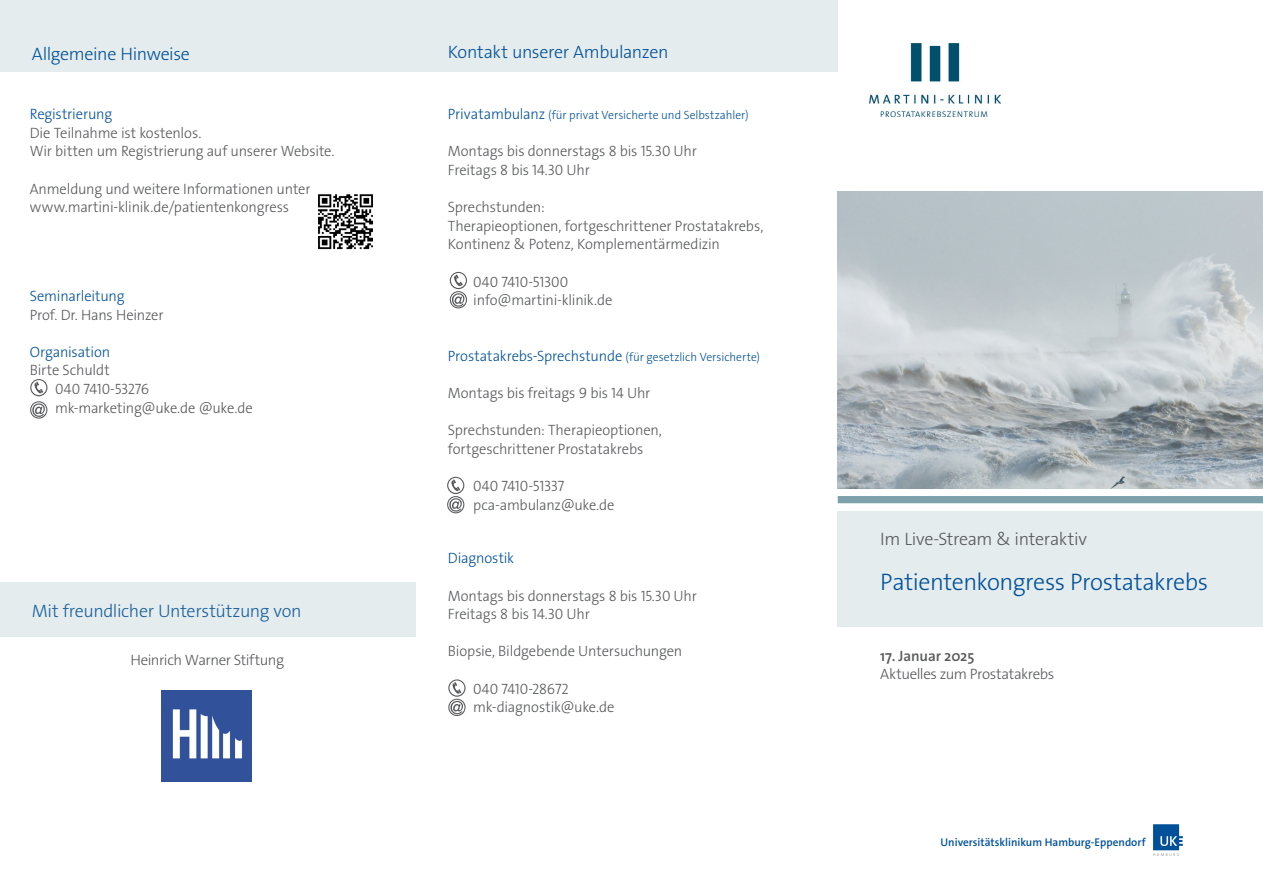
<style>
.page{position:relative;width:1263px;height:893px;background:#fff}
.page>*{position:absolute;margin:0;border:0;box-sizing:border-box;transform-origin:0 0}
._08_Überschrift_18pt{font:300 24px "The Sans Os F";letter-spacing:-.02em;color:#01519a}
.Absatzformat_Arial10{font:300 18px "The Sans Os F";letter-spacing:-.02em;color:#01519a}
._0XX_Dachzeile_Flyer{font:300 18px "The Sans Os F";letter-spacing:-.02em;color:#57585a}
._0XX_Infotext_Flyer_light_80{font:300 15px/18.6px "The Sans Os F";letter-spacing:-.01em;color:#57585a}
.t1{font:300 15px "The Sans Os F";letter-spacing:-.01em;color:#01519a}
._0XX_Infotext_Flyer_light_80-2{font:300 15px "The Sans Os F";letter-spacing:-.03em;color:#57585a}
._0XX_Infotext_Flyer_light_80-3{font:600 15px "The Sans Os F";letter-spacing:-.01em;color:#57585a}
.t2{font:300 12px "The Sans Os F";letter-spacing:.005em;color:#01519a}
.t3{font:600 11.25px "The Sans Os F";color:#01519a}
.s1{font-size:15px}
.s2{font-size:12px}
</style>
<div class="page">
<div style="left:0;top:0;width:838px;height:72px;background:#e5ecee"></div>
<svg style="left:1153px;top:824px;width:30px;height:32px"></svg>
<img style="left:870px;top:43px;width:130px;height:74px">
<img style="left:838px;top:191px;width:425px;height:298px">
<div style="left:838px;top:510px;width:425px;height:117px;background:#e5ecee"></div>
<div style="left:838px;top:496px;width:425px;height:7px;background:#7da1ab"></div>
<img style="left:318px;top:194px;width:55px;height:56px">
<svg style="left:30px;top:379px;width:17px;height:40px"></svg>
<img style="left:161px;top:690px;width:91px;height:91px">
<div style="left:0;top:583px;width:416px;height:54px;background:#e5ecee"></div>
<svg style="left:450px;top:272px;width:17px;height:36px"></svg>
<svg style="left:447px;top:477px;width:17px;height:36px"></svg>
<svg style="left:448px;top:679px;width:17px;height:37px"></svg>
<p class="Absatzformat_Arial10" style="left:32px;top:42px;width:160px">Allgemeine Hinweise</p>
<p class="t1" style="left:30px;top:104px;width:84px">Registrierung</p>
<p class="_0XX_Infotext_Flyer_light_80" style="left:30px;top:123px;width:173px">Die Teilnahme ist kostenlos.</p>
<p class="_0XX_Infotext_Flyer_light_80" style="left:30px;top:142px;width:306px">Wir bitten um Registrierung auf unserer Website.</p>
<p class="_0XX_Infotext_Flyer_light_80" style="left:30px;top:179px;width:282px">Anmeldung und weitere Informationen unter</p>
<p class="_0XX_Infotext_Flyer_light_80" style="left:30px;top:198px;width:261px">www.martini-klinik.de/patientenkongress</p>
<p class="t1" style="left:30px;top:286px;width:96px">Seminarleitung</p>
<p class="_0XX_Infotext_Flyer_light_80" style="left:30px;top:305px;width:135px">Prof. Dr. Hans Heinzer</p>
<p class="t1" style="left:30px;top:342px;width:82px">Organisation</p>
<p class="_0XX_Infotext_Flyer_light_80" style="left:30px;top:361px;width:81px">Birte Schuldt</p>
<p class="_0XX_Infotext_Flyer_light_80" style="left:55px;top:380px;width:96px">040 7410-53276</p>
<p class="_0XX_Infotext_Flyer_light_80" style="left:55px;top:398px;width:199px">mk-marketing@uke.de @uke.de</p>
<p class="Absatzformat_Arial10" style="left:32px;top:599px;width:271px">Mit freundlicher Unterstützung von</p>
<p class="_0XX_Infotext_Flyer_light_80-2" style="left:130px;top:651px;width:155px">Heinrich Warner Stiftung</p>
<p class="Absatzformat_Arial10" style="left:448px;top:40px;width:222px">Kontakt unserer Ambulanzen</p>
<p class="t2" style="left:448px;top:107px;width:302px"><span class="s1">Privatambulanz</span> (für privat Versicherte und Selbstzahler)</p>
<p class="_0XX_Infotext_Flyer_light_80" style="left:448px;top:142px;width:251px">Montags bis donnerstags 8 bis 15.30 Uhr</p>
<p class="_0XX_Infotext_Flyer_light_80" style="left:448px;top:161px;width:143px">Freitags 8 bis 14.30 Uhr</p>
<p class="_0XX_Infotext_Flyer_light_80" style="left:448px;top:198px;width:99px">Sprechstunden:</p>
<p class="_0XX_Infotext_Flyer_light_80" style="left:448px;top:216px;width:317px">Therapieoptionen, fortgeschrittener Prostatakrebs,<br>Kontinenz &amp; Potenz, Komplementärmedizin</p>
<p class="_0XX_Infotext_Flyer_light_80" style="left:473px;top:272px;width:96px">040 7410-51300</p>
<p class="_0XX_Infotext_Flyer_light_80" style="left:473px;top:291px;width:141px">info@martini-klinik.de</p>
<p class="t1" style="left:448px;top:346px;width:314px">Prostatakrebs-Sprechstunde <span class="s2">(für gesetzlich Versicherte)</span></p>
<p class="_0XX_Infotext_Flyer_light_80" style="left:448px;top:384px;width:204px">Montags bis freitags 9 bis 14 Uhr</p>
<p class="_0XX_Infotext_Flyer_light_80" style="left:448px;top:421px;width:216px">Sprechstunden: Therapieoptionen, fortgeschrittener Prostatakrebs</p>
<p class="_0XX_Infotext_Flyer_light_80" style="left:473px;top:477px;width:93px">040 7410-51337</p>
<p class="_0XX_Infotext_Flyer_light_80" style="left:473px;top:495px;width:143px">pca-ambulanz@uke.de</p>
<p class="t1" style="left:448px;top:549px;width:68px">Diagnostik</p>
<p class="_0XX_Infotext_Flyer_light_80" style="left:448px;top:586px;width:251px">Montags bis donnerstags 8 bis 15.30 Uhr</p>
<p class="_0XX_Infotext_Flyer_light_80" style="left:448px;top:605px;width:143px">Freitags 8 bis 14.30 Uhr</p>
<p class="_0XX_Infotext_Flyer_light_80" style="left:448px;top:642px;width:236px">Biopsie, Bildgebende Untersuchungen</p>
<p class="_0XX_Infotext_Flyer_light_80" style="left:473px;top:679px;width:97px">040 7410-28672</p>
<p class="_0XX_Infotext_Flyer_light_80" style="left:473px;top:698px;width:143px">mk-diagnostik@uke.de</p>
<p class="_0XX_Dachzeile_Flyer" style="left:880px;top:528px;width:208px">Im Live-Stream &amp; interaktiv</p>
<p class="_08_Überschrift_18pt" style="left:880px;top:567px;width:329px">Patientenkongress Prostatakrebs</p>
<p class="_0XX_Infotext_Flyer_light_80-3" style="left:880px;top:646px;width:96px">17. Januar 2025</p>
<p class="_0XX_Infotext_Flyer_light_80" style="left:880px;top:664px;width:176px">Aktuelles zum Prostatakrebs</p>
<p class="t3" style="left:940px;top:835px;width:207px">Universitätsklinikum Hamburg-Eppendorf</p>
</div>
